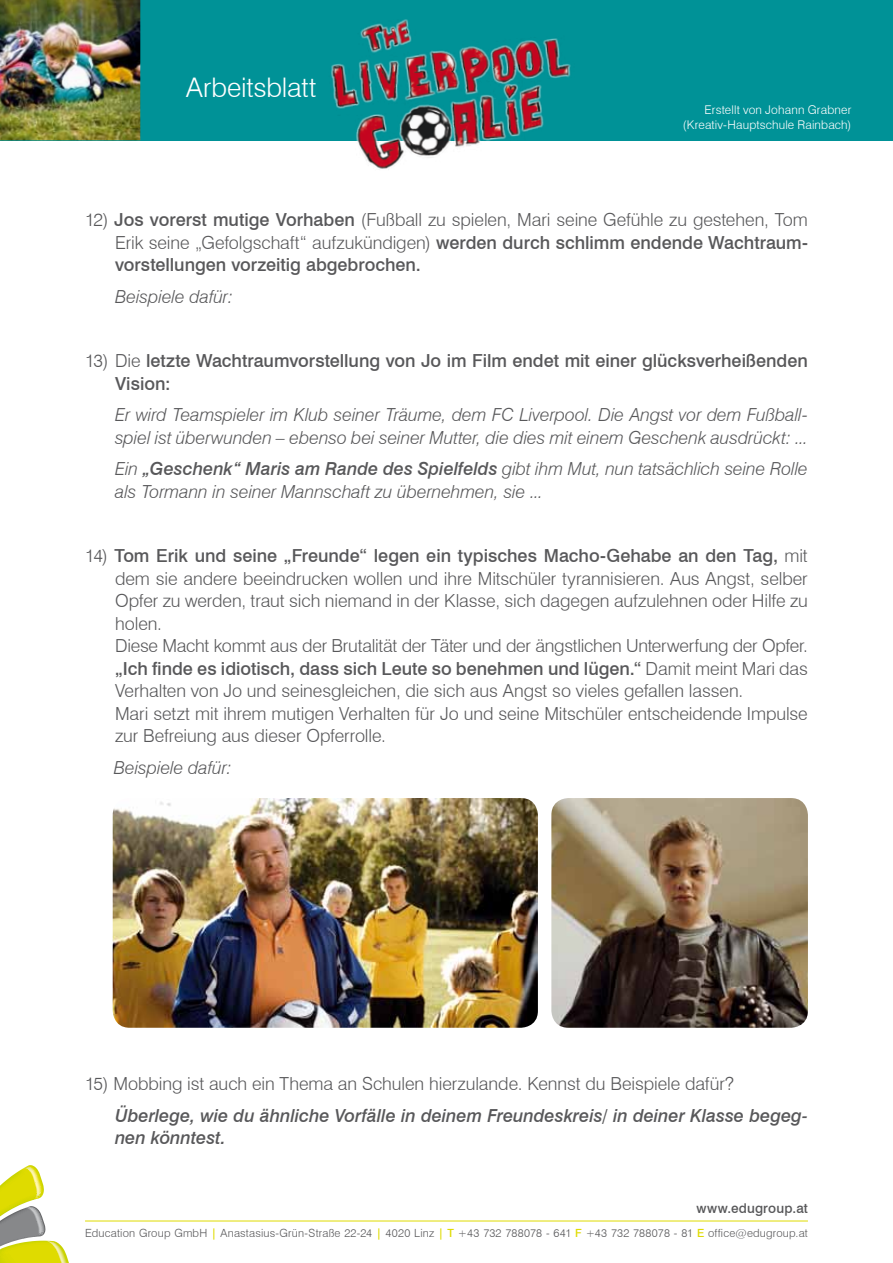
<style>
.page{position:relative;width:893px;height:1263px;background:#fff}
.page>*{position:absolute;margin:0;border:0;box-sizing:border-box;transform-origin:0 0}
.t1{font:300 27px "Swiss 721 BT";letter-spacing:-.005em;color:#fff}
.t2{font:300 18px/22.5px "Swiss 721 BT";letter-spacing:-.005em;color:#58585a}
.t3{font:italic 300 18px/22.5px "Swiss 721 BT";letter-spacing:-.005em;color:#58585a}
.t4{font:500 18px/22.5px "Swiss 721 BT";color:#58585a;text-align:justify}
.t5{font:italic 500 18px/22.5px "Swiss 721 BT";letter-spacing:-.005em;color:#58585a}
.t6{font:500 13.5px "Swiss 721 BT";letter-spacing:.01em;color:#58585a}
.t7{font:300 12px/14.4px "Swiss 721 BT";letter-spacing:.015em;color:#fff;text-align:right}
.t8{font:300 11.25px "Swiss 721 BT";letter-spacing:.015em;color:#58585a}
.s1{font-weight:300}
.s2{font-weight:500}
.s3{font-weight:500;color:#dfdb00}
</style>
<div class="page">
<div style="left:0;top:0;width:893px;height:140px;background:#009297"></div>
<img style="left:0;top:0;width:140px;height:140px">
<svg style="left:0;top:1165px;width:69px;height:98px"></svg>
<hr style="left:85px;top:1220px;width:723px;height:1px;background:#dfdb00">
<img style="left:325px;top:19px;width:257px;height:150px">
<img style="left:113px;top:798px;width:425px;height:230px">
<img style="left:551px;top:798px;width:257px;height:230px">
<h1 class="t1" style="left:186px;top:71px;width:132px">Arbeitsblatt</h1>
<p class="t7" style="left:683px;top:103px;width:170px">Erstellt von Johann Grabner (Kreativ-Hauptschule Rainbach)</p>
<p class="t4" style="left:115px;top:208px;width:694px;text-indent:-30px"><span class="s1">12)</span> Jos vorerst mutige Vorhaben <span class="s1">(Fußball zu spielen, Mari seine Gefühle zu gestehen, Tom Erik seine „Gefolgschaft“ aufzukündigen)</span> werden durch schlimm endende Wachtraum&shy;vorstellungen vorzeitig abgebrochen.</p>
<p class="t3" style="left:115px;top:285px;width:119px">Beispiele dafür:</p>
<p class="t4" style="left:115px;top:349px;width:694px;text-indent:-30px"><span class="s1">13) Die</span> letzte Wachtraumvorstellung von Jo im Film endet mit einer glücksverheißenden<br>Vision:</p>
<p class="t3" style="left:115px;top:403px;width:694px">Er wird Teamspieler im Klub seiner Träume, dem FC Liverpool. Die Angst vor dem Fußball&shy;spiel ist überwunden – ebenso bei seiner Mutter, die dies mit einem Geschenk ausdrückt: ...</p>
<p class="t3" style="left:115px;top:457px;width:694px">Ein <span class="s2">„Geschenk“ Maris am Rande des Spielfelds</span> gibt ihm Mut, nun tatsächlich seine Rolle als Tormann in seiner Mannschaft zu übernehmen, sie ...</p>
<p class="t2" style="left:115px;top:544px;width:694px;text-indent:-30px">14) <span class="s2">Tom Erik und seine „Freunde“ legen ein typisches Macho-Gehabe an den Tag,</span> mit dem sie andere beeindrucken wollen und ihre Mitschüler tyrannisieren. Aus Angst, selber Opfer zu werden, traut sich niemand in der Klasse, sich dagegen aufzulehnen oder Hilfe zu holen.<br>Diese Macht kommt aus der Brutalität der Täter und der ängstlichen Unterwerfung der Opfer. <span class="s2">„Ich finde es idiotisch, dass sich Leute so benehmen und lügen.“</span> Damit meint Mari das Verhalten von Jo und seinesgleichen, die sich aus Angst so vieles gefallen lassen.<br>Mari setzt mit ihrem mutigen Verhalten für Jo und seine Mitschüler entscheidende Impulse zur Befreiung aus dieser Opferrolle.</p>
<p class="t3" style="left:114px;top:756px;width:119px">Beispiele dafür:</p>
<p class="t2" style="left:85px;top:1072px;width:651px">15) Mobbing ist auch ein Thema an Schulen hierzulande. Kennst du Beispiele dafür?</p>
<p class="t5" style="left:115px;top:1104px;width:694px">Überlege, wie du ähnliche Vorfälle in deinem Freundeskreis/ in deiner Klasse begeg&shy;nen könntest.</p>
<p class="t6" style="left:697px;top:1200px;width:113px">www.edugroup.at</p>
<p class="t8" style="left:85px;top:1226px;width:724px">Education Group GmbH <span class="s3">|</span> Anastasius-Grün-Straße 22-24 <span class="s3">|</span> 4020 Linz <span class="s3">| T</span> +43 732 788078 - 641 <span class="s3">F</span> +43 732 788078 - 81 <span class="s3">E</span> office@edugroup.at</p>
</div>
